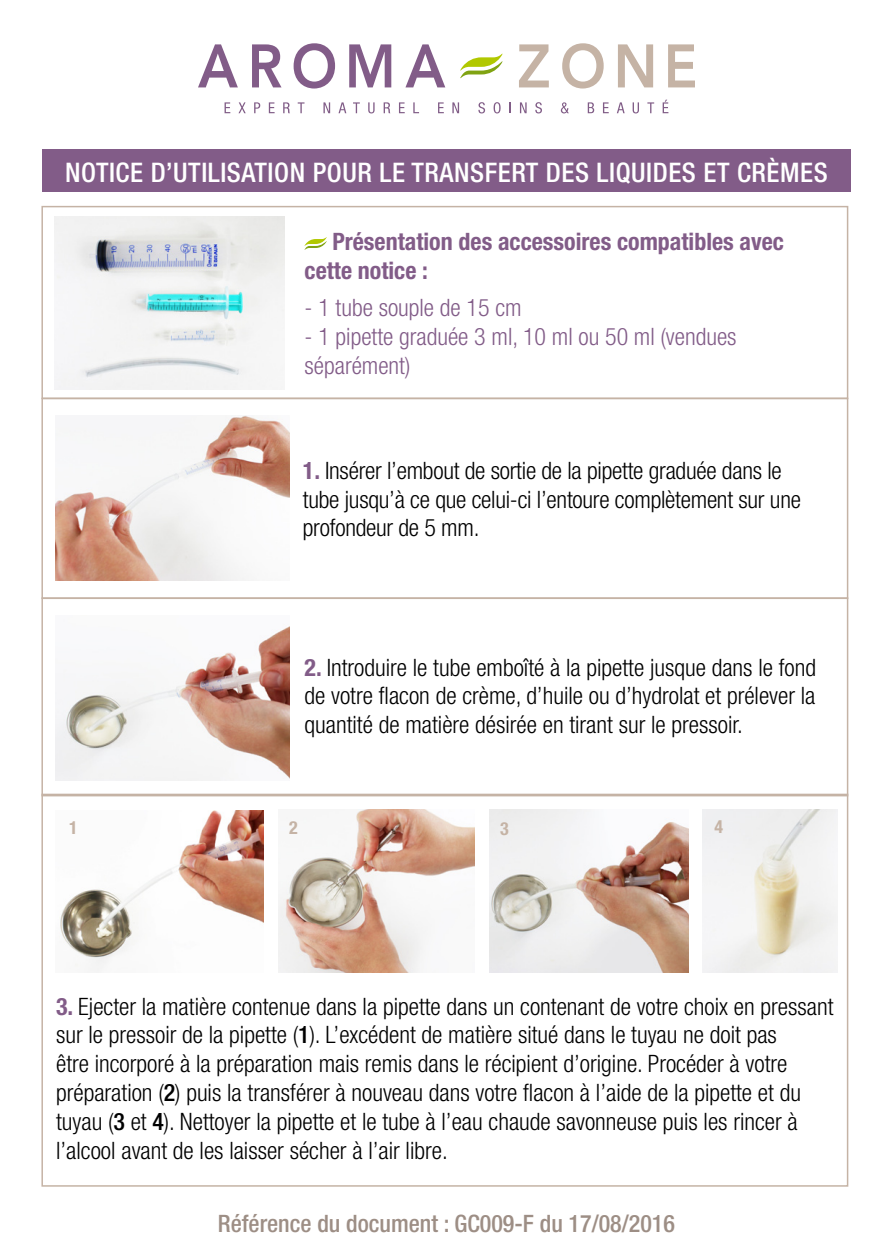
<style>
.page{position:relative;width:893px;height:1259px;background:#fff}
.page>*{position:absolute;margin:0;border:0;box-sizing:border-box;transform-origin:0 0}
.t1{font:500 condensed 27px "Helvetica Neue";letter-spacing:.02em;color:#fff}
.t2{font:300 condensed 24px/28.8px "Helvetica Neue";color:#000}
.t3{font:300 condensed 24px/28.8px "Helvetica Neue";color:#825c88}
.t4{font:700 condensed 24px/28.8px "Helvetica Neue";color:#825c88}
.t5{font:500 condensed 24px "Helvetica Neue";color:#9d8e85}
.t6{font:700 condensed 18px "Helvetica Neue";color:#c5b3a5}
.s1{font-weight:700;color:#825c88}
.s2{font-weight:500}
</style>
<div class="page">
<div style="left:41px;top:398px;width:807px;height:201px;border:2px solid #c5b3a5"></div>
<img style="left:55px;top:416px;width:234px;height:164px">
<div style="left:41px;top:597px;width:807px;height:199px;border:2px solid #c5b3a5"></div>
<img style="left:55px;top:626px;width:234px;height:155px">
<svg style="left:305px;top:237px;width:22px;height:13px"></svg>
<div style="left:41px;top:206px;width:807px;height:193px;border:2px solid #c5b3a5"></div>
<img style="left:55px;top:216px;width:229px;height:173px">
<div style="left:42px;top:150px;width:809px;height:42px;background:#825c88"></div>
<svg style="left:225px;top:102px;width:5px;height:11px"></svg>
<svg style="left:238px;top:102px;width:8px;height:11px"></svg>
<svg style="left:254px;top:102px;width:6px;height:11px"></svg>
<svg style="left:269px;top:102px;width:6px;height:11px"></svg>
<svg style="left:283px;top:102px;width:7px;height:11px"></svg>
<svg style="left:298px;top:102px;width:6px;height:11px"></svg>
<svg style="left:323px;top:102px;width:7px;height:11px"></svg>
<svg style="left:338px;top:102px;width:8px;height:11px"></svg>
<svg style="left:353px;top:102px;width:7px;height:11px"></svg>
<svg style="left:368px;top:102px;width:7px;height:11px"></svg>
<svg style="left:384px;top:102px;width:6px;height:11px"></svg>
<svg style="left:399px;top:102px;width:6px;height:11px"></svg>
<svg style="left:413px;top:102px;width:6px;height:11px"></svg>
<svg style="left:438px;top:102px;width:6px;height:11px"></svg>
<svg style="left:452px;top:102px;width:7px;height:11px"></svg>
<svg style="left:478px;top:102px;width:7px;height:11px"></svg>
<svg style="left:494px;top:102px;width:7px;height:11px"></svg>
<svg style="left:495px;top:103px;width:4px;height:9px"></svg>
<svg style="left:509px;top:102px;width:2px;height:11px"></svg>
<svg style="left:520px;top:102px;width:7px;height:11px"></svg>
<svg style="left:535px;top:102px;width:7px;height:11px"></svg>
<svg style="left:561px;top:102px;width:8px;height:11px"></svg>
<svg style="left:588px;top:102px;width:6px;height:11px"></svg>
<svg style="left:603px;top:102px;width:6px;height:11px"></svg>
<svg style="left:617px;top:102px;width:8px;height:11px"></svg>
<svg style="left:633px;top:102px;width:6px;height:11px"></svg>
<svg style="left:647px;top:102px;width:7px;height:11px"></svg>
<svg style="left:663px;top:100px;width:5px;height:13px"></svg>
<svg style="left:198px;top:44px;width:40px;height:43px"></svg>
<svg style="left:252px;top:44px;width:29px;height:43px"></svg>
<svg style="left:294px;top:43px;width:41px;height:46px"></svg>
<svg style="left:349px;top:44px;width:42px;height:43px"></svg>
<svg style="left:405px;top:44px;width:40px;height:43px"></svg>
<svg style="left:519px;top:44px;width:30px;height:43px"></svg>
<svg style="left:562px;top:43px;width:42px;height:46px"></svg>
<svg style="left:618px;top:44px;width:35px;height:43px"></svg>
<svg style="left:668px;top:44px;width:27px;height:43px"></svg>
<svg style="left:460px;top:54px;width:43px;height:24px"></svg>
<div style="left:41px;top:793px;width:807px;height:393px;border:2px solid #c5b3a5"></div>
<img style="left:60px;top:810px;width:204px;height:162px">
<img style="left:279px;top:810px;width:196px;height:162px">
<img style="left:489px;top:810px;width:200px;height:162px">
<img style="left:702px;top:810px;width:135px;height:162px">
<p class="t1" style="left:65px;top:156px;width:764px">NOTICE D’UTILISATION POUR LE TRANSFERT DES LIQUIDES ET CRÈMES</p>
<p class="t4" style="left:305px;top:227px;width:481px;text-indent:28px">Présentation des accessoires compatibles avec cette notice :</p>
<p class="t3" style="left:305px;top:293px;width:219px">- 1 tube souple de 15 cm</p>
<p class="t3" style="left:305px;top:322px;width:433px">- 1 pipette graduée 3 ml, 10 ml ou 50 ml (vendues séparément)</p>
<p class="t2" style="left:303px;top:456px;width:500px"><span class="s1">1.</span> Insérer l’embout de sortie de la pipette graduée dans le tube jusqu’à ce que celui-ci l’entoure complètement sur une profondeur de 5 mm.</p>
<p class="t2" style="left:305px;top:652px;width:513px;text-align:justify"><span class="s1">2.</span> Introduire le tube emboîté à la pipette jusque dans le fond de votre flacon de crème, d’huile ou d’hydrolat et prélever la quantité de matière désirée en tirant sur le pressoir.</p>
<p class="t6" style="left:69px;top:816px;width:10px">1</p>
<p class="t6" style="left:289px;top:816px;width:10px">2</p>
<p class="t6" style="left:500px;top:817px;width:10px">3</p>
<p class="t6" style="left:714px;top:816px;width:10px">4</p>
<p class="t2" style="left:56px;top:991px;width:779px"><span class="s1">3.</span> Ejecter la matière contenue dans la pipette dans un contenant de votre choix en pressant sur le pressoir de la pipette (<span class="s2">1</span>). L’excédent de matière situé dans le tuyau ne doit pas<br>être incorporé à la préparation mais remis dans le récipient d’origine. Procéder à votre préparation (<span class="s2">2</span>) puis la transférer à nouveau dans votre flacon à l’aide de la pipette et du tuyau (<span class="s2">3</span> et <span class="s2">4</span>). Nettoyer la pipette et le tube à l’eau chaude savonneuse puis les rincer à l’alcool avant de les laisser sécher à l’air libre.</p>
<p class="t5" style="left:218px;top:1209px;width:459px">Référence du document : GC009-F du 17/08/2016</p>
</div>
